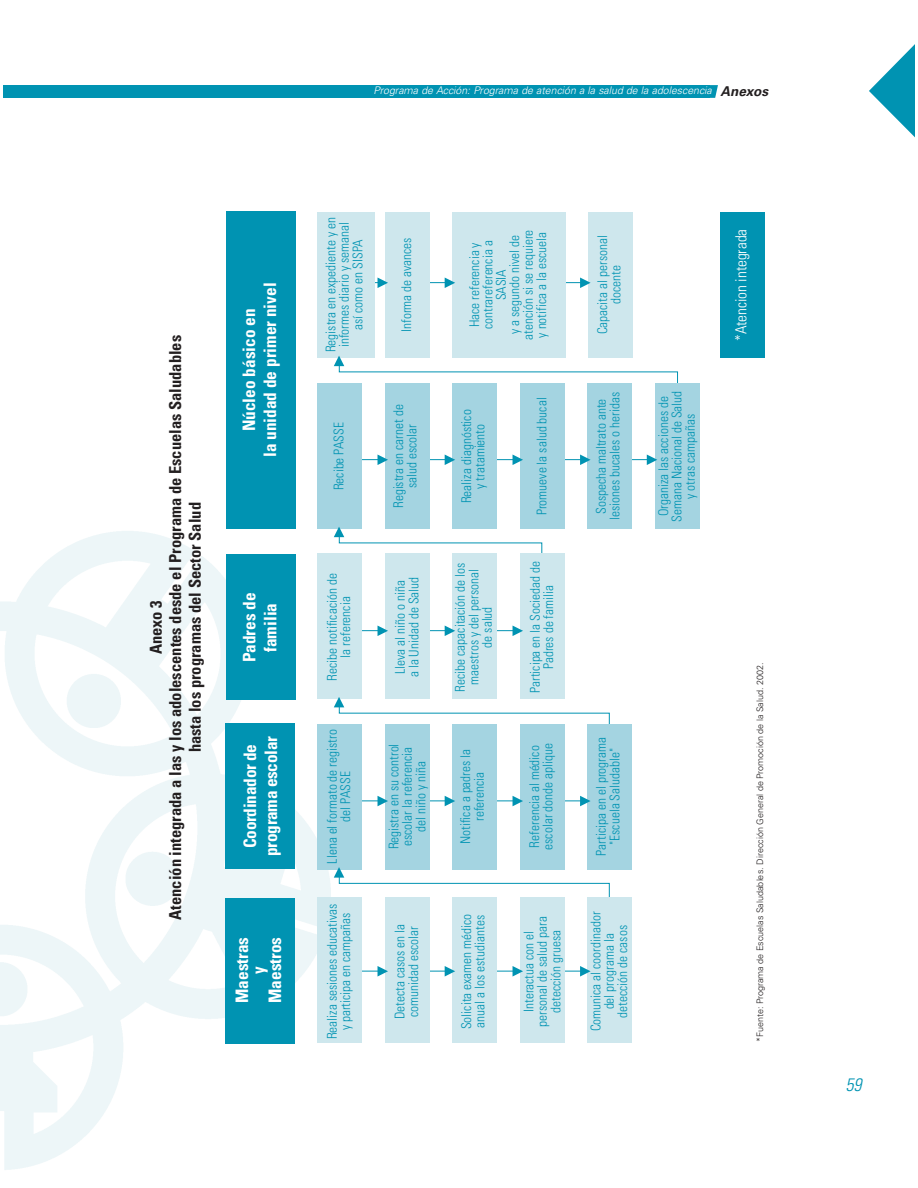
<style>
.page{position:relative;width:918px;height:1188px;background:#fff}
.page>*{position:absolute;margin:0;border:0;box-sizing:border-box;transform-origin:0 0}
.t1{font:italic 300 condensed 18px "Univers";color:#0093b2}
.t2{font:700 condensed 17.25px/21px "Univers";color:#fff;text-align:center}
.t3{font:700 condensed 16.5px/19.5px "Univers";color:#231f20;text-align:center}
.t4{font:300 condensed 15.3px "Univers";color:#fff}
.t5{font:300 condensed 13.35px/13.4px "Univers";color:#0093b2;text-align:center}
.t6{font:italic 300 10.5px "Univers";color:#fff}
.t7{font:300 9px "Univers";color:#231f20}
.s1{font-weight:700;font-size:13.5px;color:#231f20}
</style>
<div class="page">
<img style="left:1px;top:531px;width:330px;height:639px">
<svg style="left:869px;top:44px;width:46px;height:94px"></svg>
<svg style="left:333px;top:282px;width:345px;height:690px"></svg>
<div style="left:317px;top:724px;width:45px;height:146px;background:#a4d4e1"></div>
<div style="left:317px;top:553px;width:45px;height:146px;background:#cee7ed"></div>
<div style="left:317px;top:383px;width:45px;height:146px;background:#a4d4e1"></div>
<div style="left:317px;top:212px;width:58px;height:146px;background:#cee7ed"></div>
<div style="left:385px;top:897px;width:44px;height:146px;background:#cee7ed"></div>
<div style="left:385px;top:724px;width:44px;height:146px;background:#a4d4e1"></div>
<div style="left:385px;top:553px;width:44px;height:146px;background:#cee7ed"></div>
<div style="left:385px;top:383px;width:44px;height:146px;background:#a4d4e1"></div>
<div style="left:385px;top:212px;width:44px;height:146px;background:#cee7ed"></div>
<div style="left:452px;top:897px;width:45px;height:146px;background:#cee7ed"></div>
<div style="left:452px;top:724px;width:45px;height:146px;background:#a4d4e1"></div>
<div style="left:452px;top:553px;width:45px;height:146px;background:#cee7ed"></div>
<div style="left:452px;top:383px;width:45px;height:146px;background:#a4d4e1"></div>
<div style="left:452px;top:212px;width:113px;height:146px;background:#cee7ed"></div>
<div style="left:520px;top:897px;width:45px;height:146px;background:#cee7ed"></div>
<div style="left:520px;top:724px;width:45px;height:146px;background:#a4d4e1"></div>
<div style="left:520px;top:553px;width:45px;height:146px;background:#cee7ed"></div>
<div style="left:520px;top:383px;width:45px;height:146px;background:#a4d4e1"></div>
<div style="left:588px;top:212px;width:45px;height:146px;background:#cee7ed"></div>
<div style="left:587px;top:897px;width:45px;height:146px;background:#cee7ed"></div>
<div style="left:587px;top:724px;width:45px;height:146px;background:#a4d4e1"></div>
<div style="left:587px;top:383px;width:45px;height:146px;background:#a4d4e1"></div>
<div style="left:720px;top:212px;width:45px;height:146px;background:#0093b2"></div>
<div style="left:655px;top:383px;width:45px;height:146px;background:#a4d4e1"></div>
<div style="left:226px;top:898px;width:69px;height:146px;background:#0093b2"></div>
<div style="left:226px;top:723px;width:69px;height:146px;background:#0093b2"></div>
<div style="left:317px;top:897px;width:45px;height:146px;background:#cee7ed"></div>
<div style="left:226px;top:555px;width:70px;height:145px;background:#0093b2"></div>
<div style="left:226px;top:211px;width:70px;height:318px;background:#0093b2"></div>
<svg style="left:334px;top:867px;width:10px;height:11px"></svg>
<svg style="left:378px;top:966px;width:10px;height:11px"></svg>
<svg style="left:445px;top:966px;width:10px;height:11px"></svg>
<svg style="left:513px;top:966px;width:10px;height:11px"></svg>
<svg style="left:580px;top:966px;width:11px;height:11px"></svg>
<svg style="left:334px;top:697px;width:10px;height:10px"></svg>
<svg style="left:378px;top:796px;width:10px;height:10px"></svg>
<svg style="left:445px;top:796px;width:10px;height:10px"></svg>
<svg style="left:513px;top:796px;width:10px;height:10px"></svg>
<svg style="left:580px;top:796px;width:11px;height:10px"></svg>
<svg style="left:334px;top:527px;width:10px;height:10px"></svg>
<svg style="left:378px;top:626px;width:10px;height:10px"></svg>
<svg style="left:445px;top:626px;width:10px;height:10px"></svg>
<svg style="left:513px;top:626px;width:10px;height:10px"></svg>
<svg style="left:334px;top:356px;width:10px;height:10px"></svg>
<svg style="left:378px;top:455px;width:10px;height:10px"></svg>
<svg style="left:445px;top:455px;width:10px;height:10px"></svg>
<svg style="left:513px;top:455px;width:10px;height:10px"></svg>
<svg style="left:580px;top:455px;width:11px;height:10px"></svg>
<svg style="left:647px;top:455px;width:10px;height:10px"></svg>
<svg style="left:378px;top:278px;width:10px;height:10px"></svg>
<svg style="left:445px;top:278px;width:10px;height:10px"></svg>
<svg style="left:580px;top:278px;width:11px;height:10px"></svg>
<div style="left:3px;top:85px;width:707px;height:13px;background:#0093b2"></div>
<svg style="left:710px;top:85px;width:8px;height:13px"></svg>
<p class="t6" style="left:373px;top:87px;width:396px">Programa de Acción: Programa de atención a la salud de la adolescencia <span class="s1">Anexos</span></p>
<p class="t3" style="left:148px;top:920px;width:586px;rotate:-90deg">Anexo 3<br>Atención integrada a las y los adolescentes desde el Programa de Escuelas Saludables hasta los programas del Sector Salud</p>
<p class="t2" style="left:240px;top:457px;width:176px;rotate:-90deg">Núcleo básico en<br>la unidad de primer nivel</p>
<p class="t2" style="left:241px;top:662px;width:71px;rotate:-90deg">Padres de familia</p>
<p class="t2" style="left:241px;top:856px;width:122px;rotate:-90deg">Coordinador de programa escolar</p>
<p class="t2" style="left:236px;top:1003px;width:68px;line-height:16.5px;rotate:-90deg">Maestras y<br>Maestros</p>
<p class="t5" style="left:326px;top:352px;width:136px;rotate:-90deg">Registra en expediente y en informes diario y semanal así como en SISPA</p>
<p class="t5" style="left:333px;top:490px;width:70px;rotate:-90deg">Recibe PASSE</p>
<p class="t5" style="left:327px;top:681px;width:109px;rotate:-90deg">Recibe notificación de la referencia</p>
<p class="t5" style="left:327px;top:864px;width:136px;rotate:-90deg">Llena el formato de registro del PASSE</p>
<p class="t5" style="left:327px;top:1039px;width:137px;rotate:-90deg">Realiza sesiones educativas y participa en campañas</p>
<p class="t5" style="left:401px;top:332px;width:96px;rotate:-90deg">Informa de avances</p>
<p class="t5" style="left:597px;top:334px;width:101px;rotate:-90deg">Capacita al personal docente</p>
<p class="t4" style="left:736px;top:341px;width:114px;rotate:-90deg">*Atencion integrada</p>
<p class="t5" style="left:469px;top:340px;width:112px;rotate:-90deg">Hace referencia y contrareferencia a<br>SASIA<br>y a segundo nivel de atención si se requiere y notifica a la escuela</p>
<p class="t5" style="left:393px;top:508px;width:105px;rotate:-90deg">Registra en carnet de salud escolar</p>
<p class="t5" style="left:461px;top:503px;width:95px;rotate:-90deg">Realiza diagnóstico y tratamiento</p>
<p class="t5" style="left:537px;top:515px;width:119px;rotate:-90deg">Promueve la salud bucal</p>
<p class="t5" style="left:596px;top:520px;width:130px;rotate:-90deg">Sospecha maltrato ante lesiones bucales o heridas</p>
<p class="t5" style="left:658px;top:522px;width:133px;rotate:-90deg">Organiza las acciones de<br>Semana Nacional de Salud y otras campañas</p>
<p class="t5" style="left:395px;top:677px;width:102px;text-align:left;rotate:-90deg">Lleva al niño o niña a la Unidad de Salud</p>
<p class="t5" style="left:455px;top:692px;width:130px;rotate:-90deg">Recibe capacitación de los maestros y del personal de salud</p>
<p class="t5" style="left:530px;top:693px;width:133px;rotate:-90deg">Participa en la Sociedad de<br>Padres de familia</p>
<p class="t5" style="left:389px;top:849px;width:107px;rotate:-90deg">Registra en su control escolar la referencia del niño y niña</p>
<p class="t5" style="left:460px;top:844px;width:97px;rotate:-90deg">Notifica a padres la referencia</p>
<p class="t5" style="left:529px;top:850px;width:108px;text-align:left;rotate:-90deg">Referencia al médico escolar donde aplique</p>
<p class="t5" style="left:596px;top:856px;width:120px;rotate:-90deg">Participa en el programa "Escuela Saludable"</p>
<p class="t5" style="left:395px;top:1019px;width:97px;text-align:left;rotate:-90deg">Detecta casos en la comunidad escolar</p>
<p class="t5" style="left:461px;top:1029px;width:117px;text-align:left;rotate:-90deg">Solicita examen médico anual a los estudiantes</p>
<p class="t5" style="left:524px;top:1027px;width:112px;rotate:-90deg">Interactua con el personal de salud para detección gruesa</p>
<p class="t5" style="left:590px;top:1031px;width:121px;rotate:-90deg">Comunica al coordinador del programa la detección de casos</p>
<p class="t7" style="left:757px;top:1042px;width:381px;rotate:-90deg">*Fuente: Programa de Escuelas Saludables. Dirección General de Promoción de la Salud. 2002.</p>
<h1 class="t1" style="left:845px;top:1078px;width:17px">59</h1>
</div>
